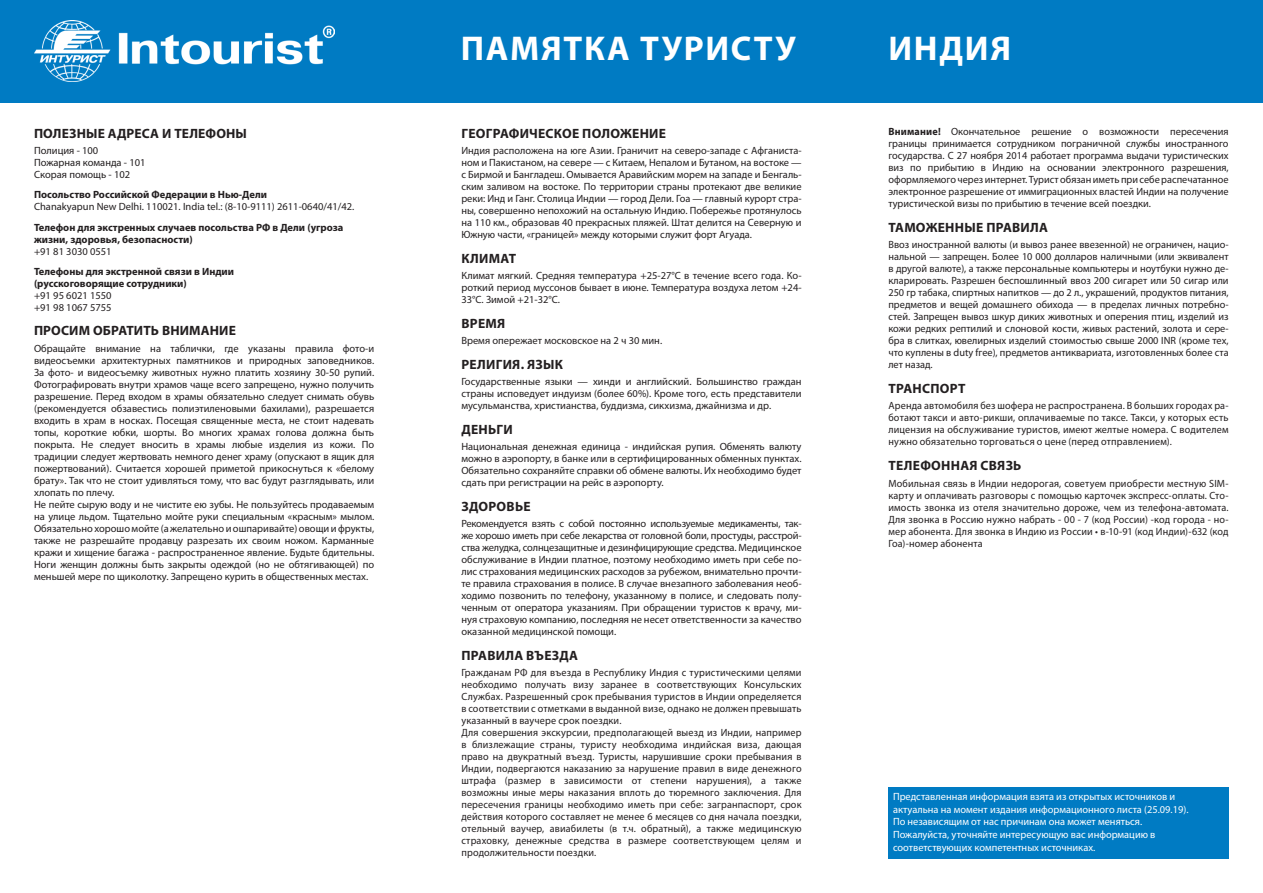
<style>
.page{position:relative;width:1263px;height:893px;background:#fff}
.page>*{position:absolute;margin:0;border:0;box-sizing:border-box;transform-origin:0 0}
.t1{font:700 34.5px "Myriad Pro";letter-spacing:.05em;color:#fff}
.t2{font:700 13.5px "Myriad Pro";letter-spacing:.01em;color:#231f20}
.t3{font:10.5px/12px "Myriad Pro";color:#231f20;text-align:justify}
.t4{font:10.5px/12.6px "Myriad Pro";color:#fff}
.t5{font:700 10.5px/12px "Myriad Pro";color:#231f20}
.s1{font-weight:700}
</style>
<div class="page">
<div style="left:0;top:0;width:1263px;height:102px;background:#007bc3"></div>
<img style="left:34px;top:21px;width:300px;height:60px">
<div style="left:889px;top:787px;width:340px;height:72px;background:#007bc3"></div>
<p class="t2" style="left:34px;top:124px;width:215px">ПОЛЕЗНЫЕ АДРЕСА И ТЕЛЕФОНЫ</p>
<p class="t3" style="left:34px;top:144px;width:113px;text-align:left">Полиция - 100<br>Пожарная команда - 101<br>Скорая помощь - 102</p>
<p class="t5" style="left:34px;top:189px;width:235px">Посольство Российской Федерации в Нью-Дели</p>
<p class="t3" style="left:34px;top:201px;width:322px">Chanakyapun New Delhi. 110021. India tel.: (8-10-9111) 2611-0640/41/42.</p>
<p class="t5" style="left:34px;top:221px;width:311px">Телефон для экстренных случаев посольства РФ в Дели (угроза жизни, здоровья, безопасности)</p>
<p class="t3" style="left:34px;top:245px;width:79px">+91 81 3030 0551</p>
<p class="t5" style="left:34px;top:266px;width:202px">Телефоны для экстренной связи в Индии (русскоговорящие сотрудники)</p>
<p class="t3" style="left:34px;top:290px;width:79px">+91 95 6021 1550 +91 98 1067 5755</p>
<p class="t2" style="left:34px;top:322px;width:203px">ПРОСИМ ОБРАТИТЬ ВНИМАНИЕ</p>
<p class="t3" style="left:34px;top:342px;width:342px;text-align:left">Обращайте внимание на таблички, где указаны правила фото-и видеосъемки архитектурных памятников и природных заповедников.<br>За фото- и видеосъемку животных нужно платить хозяину 30-50 рупий.<br>Фотографировать внутри храмов чаще всего запрещено, нужно получить разрешение. Перед входом в храмы обязательно следует снимать обувь (рекомендуется обзавестись полиэтиленовыми бахилами), разрешается входить в храм в носках. Посещая священные места, не стоит надевать топы, короткие юбки, шорты. Во многих храмах голова должна быть покрыта. Не следует вносить в храмы любые изделия из кожи. По традиции следует жертвовать немного денег храму (опускают в ящик для пожертвований). Считается хорошей приметой прикоснуться к «белому брату». Так что не стоит удивляться тому, что вас будут разглядывать, или хлопать по плечу.<br>Не пейте сырую воду и не чистите ею зубы. Не пользуйтесь продаваемым на улице льдом. Тщательно мойте руки специальным «красным» мылом.<br>Обязательно хорошо мойте (а желательно и ошпаривайте) овощи и фрукты, также не разрешайте продавцу разрезать их своим ножом. Карманные кражи и хищение багажа - распространенное явление. Будьте бдительны.<br>Ноги женщин должны быть закрыты одеждой (но не обтягивающей) по меньшей мере по щиколотку. Запрещено курить в общественных местах.</p>
<h1 class="t1" style="left:461px;top:26px;width:336px">ПАМЯТКА ТУРИСТУ</h1>
<p class="t2" style="left:461px;top:124px;width:17px">Географи</p>
<p class="t2" style="left:529px;top:124px;width:18px">ческое</p>
<p class="t2" style="left:582px;top:124px;width:11px">поло</p>
<p class="t2" style="left:620px;top:124px;width:22px">жение</p>
<p class="t3" style="left:461px;top:144px;width:342px">Индия расположена на юге Азии. Граничит на северо-западе с Афганиста&shy;ном и Пакистаном, на севере — с Китаем, Непалом и Бутаном, на востоке — с Бирмой и Бангладеш. Омывается Аравийским морем на западе и Бенгаль&shy;ским заливом на востоке. По территории страны протекают две великие реки: Инд и Ганг. Столица Индии — город Дели. Гоа — главный курорт стра&shy;ны, совершенно непохожий на остальную Индию. Побережье протянулось на 110 км., образовав 40 прекрасных пляжей. Штат делится на Северную и Южную части, «границей» между которыми служит форт Агуада.</p>
<p class="t2" style="left:461px;top:249px;width:19px">Климат</p>
<p class="t3" style="left:461px;top:269px;width:342px">Климат мягкий. Средняя температура +25-27°С в течение всего года. Ко&shy;роткий период муссонов бывает в июне. Температура воздуха летом +24- 33°С. Зимой +21-32°С.</p>
<p class="t2" style="left:461px;top:314px;width:18px">Время</p>
<p class="t3" style="left:461px;top:334px;width:202px">Время опережает московское на 2 ч 30 мин.</p>
<p class="t2" style="left:461px;top:355px;width:18px">Религия</p>
<p class="t2" style="left:521px;top:355px;width:17px">. язык</p>
<p class="t3" style="left:461px;top:375px;width:342px">Государственные языки — хинди и английский. Большинство граждан страны исповедует индуизм (более 60%). Кроме того, есть представители мусульманства, христианства, буддизма, сикхизма, джайнизма и др.</p>
<p class="t2" style="left:461px;top:420px;width:19px">Деньги</p>
<p class="t3" style="left:461px;top:440px;width:342px">Национальная денежная единица - индийская рупия. Обменять валюту можно в аэропорту, в банке или в сертифицированных обменных пунктах.<br>Обязательно сохраняйте справки об обмене валюты. Их необходимо будет сдать при регистрации на рейс в аэропорту.</p>
<p class="t2" style="left:461px;top:497px;width:18px">Здоровье</p>
<p class="t3" style="left:461px;top:517px;width:342px">Рекомендуется взять с собой постоянно используемые медикаменты, так&shy;же хорошо иметь при себе лекарства от головной боли, простуды, расстрой&shy;ства желудка, солнцезащитные и дезинфицирующие средства. Медицинское обслуживание в Индии платное, поэтому необходимо иметь при себе по&shy;лис страхования медицинских расходов за рубежом, внимательно прочти&shy;те правила страхования в полисе. В случае внезапного заболевания необ&shy;ходимо позвонить по телефону, указанному в полисе, и следовать полу&shy;ченным от оператора указаниям. При обращении туристов к врачу, ми&shy;нуя страховую компанию, последняя не несет ответственности за качество оказанной медицинской помощи.</p>
<p class="t2" style="left:461px;top:646px;width:19px">Правила</p>
<p class="t2" style="left:526px;top:646px;width:28px">въезда</p>
<p class="t3" style="left:461px;top:666px;width:342px;text-align:left">Гражданам РФ для въезда в Республику Индия с туристическими целями необходимо получать визу заранее в соответствующих Консульских Службах. Разрешенный срок пребывания туристов в Индии определяется в соответствии с отметками в выданной визе, однако не должен превышать указанный в ваучере срок поездки.<br>Для совершения экскурсии, предполагающей выезд из Индии, например в близлежащие страны, туристу необходима индийская виза, дающая право на двукратный въезд. Туристы, нарушившие сроки пребывания в Индии, подвергаются наказанию за нарушение правил в виде денежного штрафа (размер в зависимости от степени нарушения), а также возможны иные меры наказания вплоть до тюремного заключения. Для пересечения границы необходимо иметь при себе: загранпаспорт, срок действия которого составляет не менее 6 месяцев со дня начала поездки, отельный ваучер, авиабилеты (в т.ч. обратный), а также медицинскую страховку, денежные средства в размере соответствующем целям и продолжительности поездки.</p>
<h1 class="t1" style="left:888px;top:26px;width:124px">ИНДИЯ</h1>
<p class="t3" style="left:888px;top:126px;width:342px"><span class="s1">Внимание!</span> Окончательное решение о возможности пересечения границы принимается сотрудником пограничной службы иностранного государства. С 27 ноября 2014 работает программа выдачи туристических виз по прибытию в Индию на основании электронного разрешения, оформляемого через интернет. Турист обязан иметь при себе распечатанное электронное разрешение от иммиграционных властей Индии на получение туристической визы по прибытию в течение всей поездки.</p>
<p class="t2" style="left:888px;top:219px;width:18px">Тамо</p>
<p class="t2" style="left:926px;top:219px;width:22px">женные</p>
<p class="t2" style="left:986px;top:219px;width:10px">правила</p>
<p class="t3" style="left:888px;top:239px;width:342px">Ввоз иностранной валюты (и вывоз ранее ввезенной) не ограничен, нацио&shy;нальной — запрещен. Более 10 000 долларов наличными (или эквивалент в другой валюте), а также персональные компьютеры и ноутбуки нужно де&shy;кларировать. Разрешен беспошлинный ввоз 200 сигарет или 50 сигар или 250 гр табака, спиртных напитков — до 2 л., украшений, продуктов питания, предметов и вещей домашнего обихода — в пределах личных потребно&shy;стей. Запрещен вывоз шкур диких животных и оперения птиц, изделий из кожи редких рептилий и слоновой кости, живых растений, золота и сере&shy;бра в слитках, ювелирных изделий стоимостью свыше 2000 INR (кроме тех, что куплены в duty fгее), предметов антиквариата, изготовленных более ста лет назад.</p>
<p class="t2" style="left:888px;top:380px;width:18px">Транспорт</p>
<p class="t3" style="left:888px;top:400px;width:342px">Аренда автомобиля без шофера не распространена. В больших городах ра&shy;ботают такси и авто-рикши, оплачиваемые по таксе. Такси, у которых есть лицензия на обслуживание туристов, имеют желтые номера. С водителем нужно обязательно торговаться о цене (перед отправлением).</p>
<p class="t2" style="left:888px;top:457px;width:18px">Телефонная</p>
<p class="t2" style="left:980px;top:457px;width:9px">связь</p>
<p class="t3" style="left:888px;top:477px;width:342px">Мобильная связь в Индии недорогая, советуем приобрести местную SIM&shy;карту и оплачивать разговоры с помощью карточек экспресс-оплаты. Сто&shy;имость звонка из отеля значительно дороже, чем из телефона-автомата.<br>Для звонка в Россию нужно набрать - 00 - 7 (код России) -код города - но&shy;мер абонента. Для звонка в Индию из России • в-10-91 (код Индии)-632 (код Гоа)-номер абонента</p>
<p class="t4" style="left:893px;top:790px;width:297px">Представленная информация взята из открытых источников и актуальна на момент издания информационного листа (25.09.19).<br>По независящим от нас причинам она может меняться.<br>Пожалуйста, уточняйте интересующую вас информацию в соответствующих компетентных источниках.</p>
</div>
